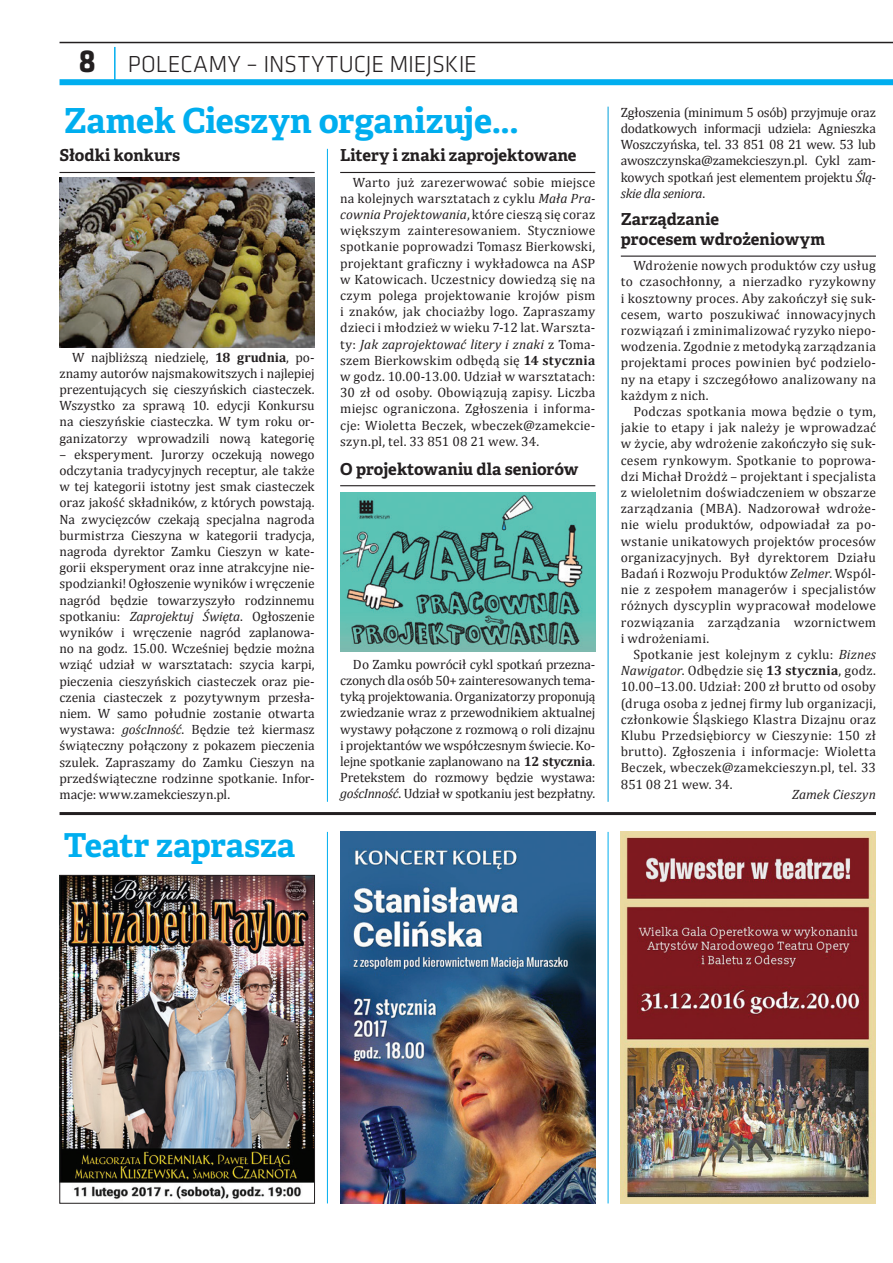
<style>
.page{position:relative;width:893px;height:1263px;background:#fff}
.page>*{position:absolute;margin:0;border:0;box-sizing:border-box;transform-origin:0 0}
.t1{font:700 34.5px "Adelle Basic";letter-spacing:-.005em;color:#00aeef}
.t2{font:700 33px "Adelle Basic";letter-spacing:-.01em;color:#00aeef}
.t3{font:300 24px "Klavika";letter-spacing:-.005em;color:#231f20}
.t4{font:700 16.5px/19.8px "Adelle Basic";color:#231f20}
.t5{font:13.5px/16.2px "Cambria";letter-spacing:.005em;color:#231f20;text-align:justify}
.t6{font:italic 13.5px "Cambria";letter-spacing:.005em;color:#231f20}
.s1{font-weight:700;font-size:33px}
.s2{font-style:italic}
.s3{font-weight:700}
</style>
<div class="page">
<hr style="left:114px;top:47px;width:2px;height:35px;background:#00aeef">
<div style="left:60px;top:79px;width:833px;height:6px;background:#00aeef"></div>
<hr style="left:60px;top:42px;width:833px;height:1px;background:#231f20">
<hr style="left:327px;top:149px;width:1px;height:653px;background:#00aeef">
<hr style="left:327px;top:832px;width:1px;height:371px;background:#00aeef">
<hr style="left:60px;top:812px;width:816px;height:3px;background:#231f20">
<hr style="left:608px;top:107px;width:1px;height:695px;background:#009fda">
<hr style="left:60px;top:172px;width:255px;height:1px;background:#231f20">
<hr style="left:340px;top:172px;width:255px;height:1px;background:#231f20">
<hr style="left:340px;top:485px;width:255px;height:1px;background:#231f20">
<img style="left:60px;top:177px;width:255px;height:170px">
<hr style="left:621px;top:256px;width:255px;height:1px;background:#231f20">
<img style="left:621px;top:832px;width:255px;height:371px">
<img style="left:340px;top:832px;width:255px;height:371px">
<img style="left:62px;top:877px;width:251px;height:323px">
<div style="left:60px;top:875px;width:255px;height:328px;border:1px solid #231f20"></div>
<img style="left:340px;top:493px;width:255px;height:158px">
<hr style="left:608px;top:832px;width:1px;height:371px;background:#00aeef">
<h3 class="t3" style="left:78px;top:49px;width:400px"><span class="s1">8</span> POLECAMY – INSTYTUCJE MIEJSKIE</h3>
<h1 class="t1" style="left:64px;top:98px;width:456px">Zamek Cieszyn organizuje...</h1>
<p class="t4" style="left:60px;top:146px;width:122px">Słodki konkurs</p>
<p class="t4" style="left:340px;top:146px;width:238px">Litery i znaki zaprojektowane</p>
<p class="t5" style="left:340px;top:174px;width:257px;text-indent:13px">Warto już zarezerwować sobie miejsce na kolejnych warsztatach z cyklu <span class="s2">Mała Pra&shy;cownia Projektowania</span>, które cieszą się coraz większym zainteresowaniem. Styczniowe spotkanie poprowadzi Tomasz Bierkowski, projektant graficzny i wykładowca na ASP w Katowicach. Uczestnicy dowiedzą się na czym polega projektowanie krojów pism i znaków, jak chociażby logo. Zapraszamy dzieci i młodzież w wieku 7-12 lat. Warszta&shy;ty: <span class="s2">Jak zaprojektować litery i znaki</span> z Toma&shy;szem Bierkowskim odbędą się <span class="s3">14 stycznia </span>w godz. 10.00-13.00. Udział w warsztatach:<br>30 zł od osoby. Obowiązują zapisy. Liczba miejsc ograniczona. Zgłoszenia i informa&shy;cje: Wioletta Beczek, wbeczek@zamekcie&shy;szyn.pl, tel. 33 851 08 21 wew. 34.</p>
<p class="t4" style="left:340px;top:459px;width:240px">O projektowaniu dla seniorów</p>
<p class="t5" style="left:60px;top:349px;width:257px;text-indent:13px">W najbliższą niedzielę, <span class="s3">18 grudnia</span>, po&shy;znamy autorów najsmakowitszych i najlepiej prezentujących się cieszyńskich ciasteczek.<br>Wszystko za sprawą 10. edycji Konkursu na cieszyńskie ciasteczka. W tym roku or&shy;ganizatorzy wprowadzili nową kategorię</p>
<p class="t5" style="left:60px;top:446px;width:257px">– eksperyment. Jurorzy oczekują nowego odczytania tradycyjnych receptur, ale także w tej kategorii istotny jest smak ciasteczek oraz jakość składników, z których powstają.<br>Na zwycięzców czekają specjalna nagroda burmistrza Cieszyna w kategorii tradycja, nagroda dyrektor Zamku Cieszyn w kate&shy;gorii eksperyment oraz inne atrakcyjne nie&shy;spodzianki! Ogłoszenie wyników i wręczenie nagród będzie towarzyszyło rodzinnemu spotkaniu: <span class="s2">Zaprojektuj Święta</span>. Ogłoszenie wyników i wręczenie nagród zaplanowa&shy;no na godz. 15.00. Wcześniej będzie można wziąć udział w warsztatach: szycia karpi, pieczenia cieszyńskich ciasteczek oraz pie&shy;czenia ciasteczek z pozytywnym przesła&shy;niem. W samo południe zostanie otwarta wystawa: <span class="s2">goścInność</span>. Będzie też kiermasz świąteczny połączony z pokazem pieczenia szulek. Zapraszamy do Zamku Cieszyn na przedświąteczne rodzinne spotkanie. Infor&shy;macje: www.zamekcieszyn.pl.</p>
<p class="t5" style="left:340px;top:656px;width:257px;text-indent:13px">Do Zamku powrócił cykl spotkań przezna&shy;czonych dla osób 50+ zainteresowanych tema&shy;tyką projektowania. Organizatorzy proponują zwiedzanie wraz z przewodnikiem aktualnej wystawy połączone z rozmową o roli dizajnu i projektantów we współczesnym świecie. Ko&shy;lejne spotkanie zaplanowano na <span class="s3">12 stycznia</span>.<br>Pretekstem do rozmowy będzie wystawa: <span class="s2">goścInność</span>. Udział w spotkaniu jest bezpłatny.</p>
<h2 class="t2" style="left:64px;top:824px;width:233px">Teatr zaprasza</h2>
<p class="t5" style="left:621px;top:104px;width:257px">Zgłoszenia (minimum 5 osób) przyjmuje oraz dodatkowych informacji udziela: Agnieszka Woszczyńska, tel. 33 851 08 21 wew. 53 lub awoszczynska@zamekcieszyn.pl. Cykl zam&shy;kowych spotkań jest elementem projektu <span class="s2">Ślą&shy;skie dla seniora</span>.</p>
<p class="t4" style="left:621px;top:209px;width:206px">Zarządzanie<br>procesem wdrożeniowym</p>
<p class="t5" style="left:621px;top:257px;width:257px;text-indent:13px">Wdrożenie nowych produktów czy usług to czasochłonny, a nierzadko ryzykowny i kosztowny proces. Aby zakończył się suk&shy;cesem, warto poszukiwać innowacyjnych rozwiązań i zminimalizować ryzyko niepo&shy;wodzenia. Zgodnie z metodyką zarządzania projektami proces powinien być podzielo&shy;ny na etapy i szczegółowo analizowany na każdym z nich.</p>
<p class="t5" style="left:621px;top:403px;width:257px;text-indent:13px">Podczas spotkania mowa będzie o tym, jakie to etapy i jak należy je wprowadzać w życie, aby wdrożenie zakończyło się suk&shy;cesem rynkowym. Spotkanie to poprowa&shy;dzi Michał Drożdż – projektant i specjalista z wieloletnim doświadczeniem w obszarze zarządzania (MBA). Nadzorował wdroże&shy;nie wielu produktów, odpowiadał za po&shy;wstanie unikatowych projektów procesów organizacyjnych. Był dyrektorem Działu Badań i Rozwoju Produktów <span class="s2">Zelmer</span>. Wspól&shy;nie z zespołem managerów i specjalistów różnych dyscyplin wypracował modelowe rozwiązania zarządzania wzornictwem i wdrożeniami.</p>
<p class="t5" style="left:621px;top:646px;width:257px;text-indent:13px">Spotkanie jest kolejnym z cyklu: <span class="s2">Biznes Nawigator</span>. Odbędzie się <span class="s3">13 stycznia</span>, godz.<br>10.00–13.00. Udział: 200 zł brutto od osoby (druga osoba z jednej firmy lub organizacji, członkowie Śląskiego Klastra Dizajnu oraz Klubu Przedsiębiorcy w Cieszynie: 150 zł brutto). Zgłoszenia i informacje: Wioletta Beczek, wbeczek@zamekcieszyn.pl, tel. 33<br>851 08 21 wew. 34.</p>
<p class="t6" style="left:792px;top:786px;width:85px">Zamek Cieszyn</p>
</div>
